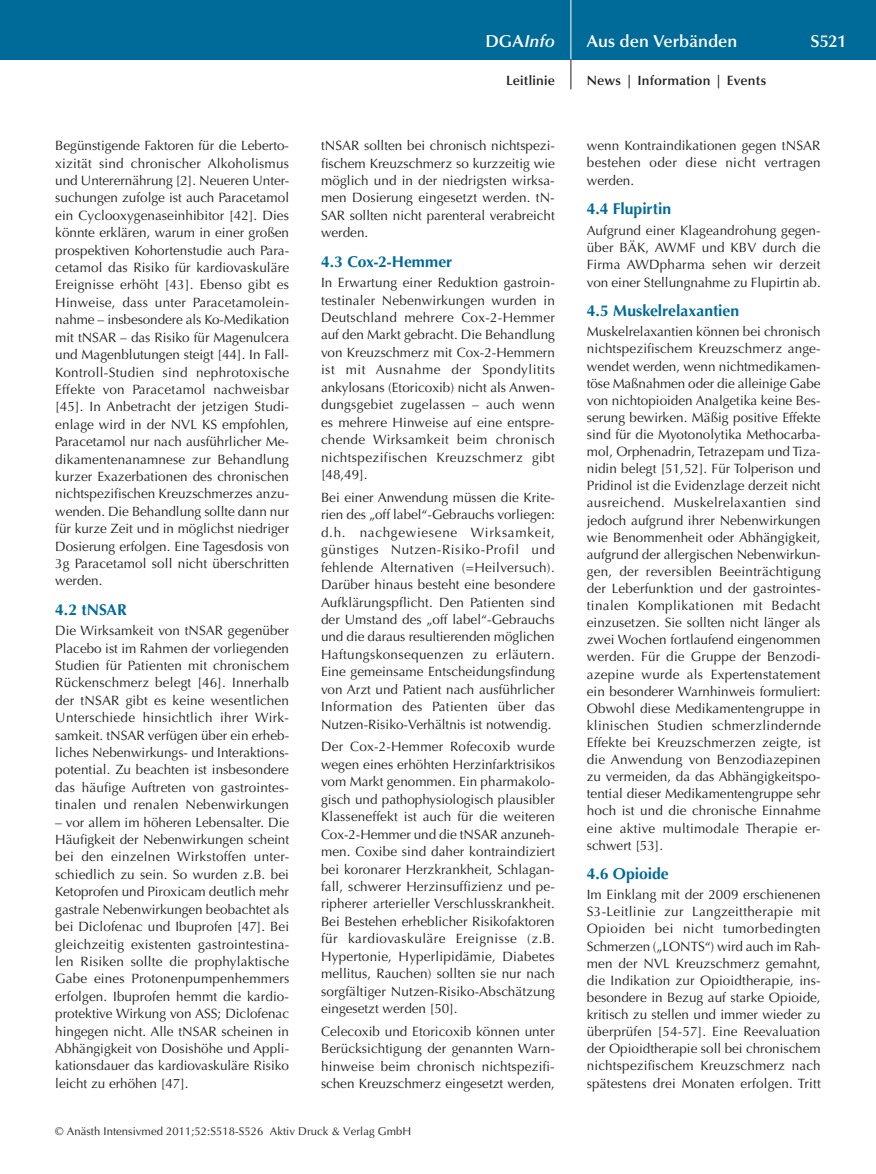
<style>
.page{position:relative;width:876px;height:1174px;background:#fff}
.page>*{position:absolute;margin:0;border:0;box-sizing:border-box;transform-origin:0 0}
.t1{font:600 17.25px "Optima";color:#fff}
.t2{font:italic 600 17.25px "Optima";color:#fff}
.t3{font:700 15.75px "Optima";color:#006b98}
.t4{font:13.5px/17.4px "Optima";letter-spacing:.005em;color:#231f20;text-align:justify}
.t5{font:600 13.5px "Optima";letter-spacing:.01em;color:#231f20}
.t6{font:11.25px "Optima";letter-spacing:.005em;color:#231f20}
.s1{font-style:normal}
</style>
<div class="page">
<div style="left:0;top:0;width:876px;height:60px;background:#006b98"></div>
<hr style="left:571px;top:0;width:1px;height:60px;background:#fff">
<svg style="left:571px;top:60px;width:1px;height:29px"></svg>
<p class="t4" style="left:55px;top:137px;width:236px">Begünstigende Faktoren für die Leberto&shy;xizität sind chronischer Alkoholismus und Unterernährung [2]. Neueren Unter&shy;suchungen zufolge ist auch Paracetamol ein Cyclooxygenaseinhibitor [42]. Dies könnte erklären, warum in einer großen prospektiven Kohortenstudie auch Para&shy;cetamol das Risiko für kardiovaskuläre Ereignisse erhöht [43]. Ebenso gibt es Hinweise, dass unter Paracetamolein&shy;nahme – insbesondere als Ko-Medikation mit tNSAR – das Risiko für Magenulcera und Magenblutungen steigt [44]. In Fall-Kontroll-Studien sind nephrotoxische Effekte von Paracetamol nachweisbar [45]. In Anbetracht der jetzigen Studi&shy;enlage wird in der NVL KS empfohlen, Paracetamol nur nach ausführlicher Me&shy;dikamentenanamnese zur Behandlung kurzer Exazerbationen des chronischen nichtspezifischen Kreuzschmerzes anzu&shy;wenden. Die Behandlung sollte dann nur für kurze Zeit und in möglichst niedriger Dosierung erfolgen. Eine Tagesdosis von 3g Paracetamol soll nicht überschritten werden.</p>
<p class="t3" style="left:55px;top:600px;width:73px">4.2 tNSAR</p>
<p class="t4" style="left:55px;top:622px;width:236px">Die Wirksamkeit von tNSAR gegenüber Placebo ist im Rahmen der vorliegenden Studien für Patienten mit chronischem Rückenschmerz belegt [46]. Innerhalb der tNSAR gibt es keine wesentlichen Unterschiede hinsichtlich ihrer Wirk&shy;samkeit. tNSAR verfügen über ein erheb&shy;liches Nebenwirkungs- und Interaktions&shy;potential. Zu beachten ist insbesondere das häufige Auftreten von gastrointes&shy;tinalen und renalen Nebenwirkungen</p>
<p class="t4" style="left:55px;top:813px;width:236px">– vor allem im höheren Lebensalter. Die Häufigkeit der Nebenwirkungen scheint bei den einzelnen Wirkstoffen unter&shy;schiedlich zu sein. So wurden z.B. bei Ketoprofen und Piroxicam deutlich mehr gastrale Nebenwirkungen beobachtet als bei Diclofenac und Ibuprofen [47]. Bei gleichzeitig existenten gastrointestina&shy;len Risiken sollte die prophylaktische Gabe eines Protonenpumpenhemmers erfolgen. Ibuprofen hemmt die kardio&shy;protektive Wirkung von ASS; Diclofenac hingegen nicht. Alle tNSAR scheinen in Abhängigkeit von Dosishöhe und Appli&shy;kationsdauer das kardiovaskuläre Risiko leicht zu erhöhen [47].</p>
<p class="t2" style="left:485px;top:31px;width:71px"><span class="s1">DGA</span>Info</p>
<p class="t1" style="left:587px;top:31px;width:152px">Aus den Verbänden</p>
<p class="t1" style="left:810px;top:31px;width:37px">S521</p>
<p class="t5" style="left:506px;top:73px;width:50px">Leitlinie</p>
<p class="t5" style="left:587px;top:73px;width:181px">News | Information | Events</p>
<p class="t4" style="left:321px;top:137px;width:235px">tNSAR sollten bei chronisch nichtspezi&shy;fischem Kreuzschmerz so kurzzeitig wie möglich und in der niedrigsten wirksa&shy;men Dosierung eingesetzt werden. tN-SAR sollten nicht parenteral verabreicht werden.</p>
<p class="t3" style="left:321px;top:252px;width:133px">4.3 Cox-2-Hemmer</p>
<p class="t4" style="left:321px;top:274px;width:235px">In Erwartung einer Reduktion gastroin&shy;testinaler Nebenwirkungen wurden in Deutschland mehrere Cox-2-Hemmer auf den Markt gebracht. Die Behandlung von Kreuzschmerz mit Cox-2-Hemmern ist mit Ausnahme der Spondylitits ankylosans (Etoricoxib) nicht als Anwen&shy;dungsgebiet zugelassen – auch wenn es mehrere Hinweise auf eine entspre&shy;chende Wirksamkeit beim chronisch nichtspezifischen Kreuzschmerz gibt [48,49].</p>
<p class="t4" style="left:321px;top:488px;width:236px">Bei einer Anwendung müssen die Krite&shy;rien des „off label“-Gebrauchs vorliegen: d.h. nachgewiesene Wirksamkeit, günstiges Nutzen-Risiko-Profil und fehlende Alternativen (=Heilversuch).<br>Darüber hinaus besteht eine besondere Aufklärungspflicht. Den Patienten sind der Umstand des „off label“-Gebrauchs und die daraus resultierenden möglichen Haftungskonsequenzen zu erläutern.<br>Eine gemeinsame Entscheidungsfindung von Arzt und Patient nach ausführlicher Information des Patienten über das Nutzen-Risiko-Verhältnis ist notwendig.</p>
<p class="t4" style="left:321px;top:738px;width:236px">Der Cox-2-Hemmer Rofecoxib wurde wegen eines erhöhten Herzinfarktrisikos vom Markt genommen. Ein pharmakolo&shy;gisch und pathophysiologisch plausibler Klasseneffekt ist auch für die weiteren Cox-2-Hemmer und die tNSAR anzuneh&shy;men. Coxibe sind daher kontraindiziert bei koronarer Herzkrankheit, Schlagan&shy;fall, schwerer Herzinsuffizienz und pe&shy;ripherer arterieller Verschlusskrankheit.<br>Bei Bestehen erheblicher Risikofaktoren für kardiovaskuläre Ereignisse (z.B.<br>Hypertonie, Hyperlipidämie, Diabetes mellitus, Rauchen) sollten sie nur nach sorgfältiger Nutzen-Risiko-Abschätzung eingesetzt werden [50].</p>
<p class="t4" style="left:321px;top:1022px;width:235px">Celecoxib und Etoricoxib können unter Berücksichtigung der genannten Warn&shy;hinweise beim chronisch nichtspezifi&shy;schen Kreuzschmerz eingesetzt werden,</p>
<p class="t4" style="left:587px;top:137px;width:235px">wenn Kontraindikationen gegen tNSAR bestehen oder diese nicht vertragen werden.</p>
<p class="t3" style="left:587px;top:200px;width:86px">4.4 Flupirtin</p>
<p class="t4" style="left:587px;top:222px;width:236px">Aufgrund einer Klageandrohung gegen&shy;über BÄK, AWMF und KBV durch die Firma AWDpharma sehen wir derzeit von einer Stellungnahme zu Flupirtin ab.</p>
<p class="t3" style="left:587px;top:302px;width:154px">4.5 Muskelrelaxantien</p>
<p class="t4" style="left:587px;top:323px;width:236px">Muskelrelaxantien können bei chronisch nichtspezifischem Kreuzschmerz ange&shy;wendet werden, wenn nichtmedikamen&shy;töse Maßnahmen oder die alleinige Gabe von nichtopioiden Analgetika keine Bes&shy;serung bewirken. Mäßig positive Effekte sind für die Myotonolytika Methocarba&shy;mol, Orphenadrin, Tetrazepam und Tiza&shy;nidin belegt [51,52]. Für Tolperison und Pridinol ist die Evidenzlage derzeit nicht ausreichend. Muskelrelaxantien sind jedoch aufgrund ihrer Nebenwirkungen wie Benommenheit oder Abhängigkeit, aufgrund der allergischen Nebenwirkun&shy;gen, der reversiblen Beeinträchtigung der Leberfunktion und der gastrointes&shy;tinalen Komplikationen mit Bedacht einzusetzen. Sie sollten nicht länger als zwei Wochen fortlaufend eingenommen werden. Für die Gruppe der Benzodi&shy;azepine wurde als Expertenstatement ein besonderer Warnhinweis formuliert:<br>Obwohl diese Medikamentengruppe in klinischen Studien schmerzlindernde Effekte bei Kreuzschmerzen zeigte, ist die Anwendung von Benzodiazepinen zu vermeiden, da das Abhängigkeitspo&shy;tential dieser Medikamentengruppe sehr hoch ist und die chronische Einnahme eine aktive multimodale Therapie er&shy;schwert [53].</p>
<p class="t3" style="left:587px;top:864px;width:83px">4.6 Opioide</p>
<p class="t4" style="left:587px;top:886px;width:235px">Im Einklang mit der 2009 erschienenen S3-Leitlinie zur Langzeittherapie mit Opioiden bei nicht tumorbedingten Schmerzen („LONTS“) wird auch im Rah&shy;men der NVL Kreuzschmerz gemahnt, die Indikation zur Opioidtherapie, ins&shy;besondere in Bezug auf starke Opioide, kritisch zu stellen und immer wieder zu überprüfen [54-57]. Eine Reevaluation der Opioidtherapie soll bei chronischem nichtspezifischem Kreuzschmerz nach spätestens drei Monaten erfolgen. Tritt</p>
<p class="t6" style="left:55px;top:1125px;width:357px">© Anästh Intensivmed 2011;52:S518-S526 Aktiv Druck &amp; Verlag GmbH</p>
</div>
